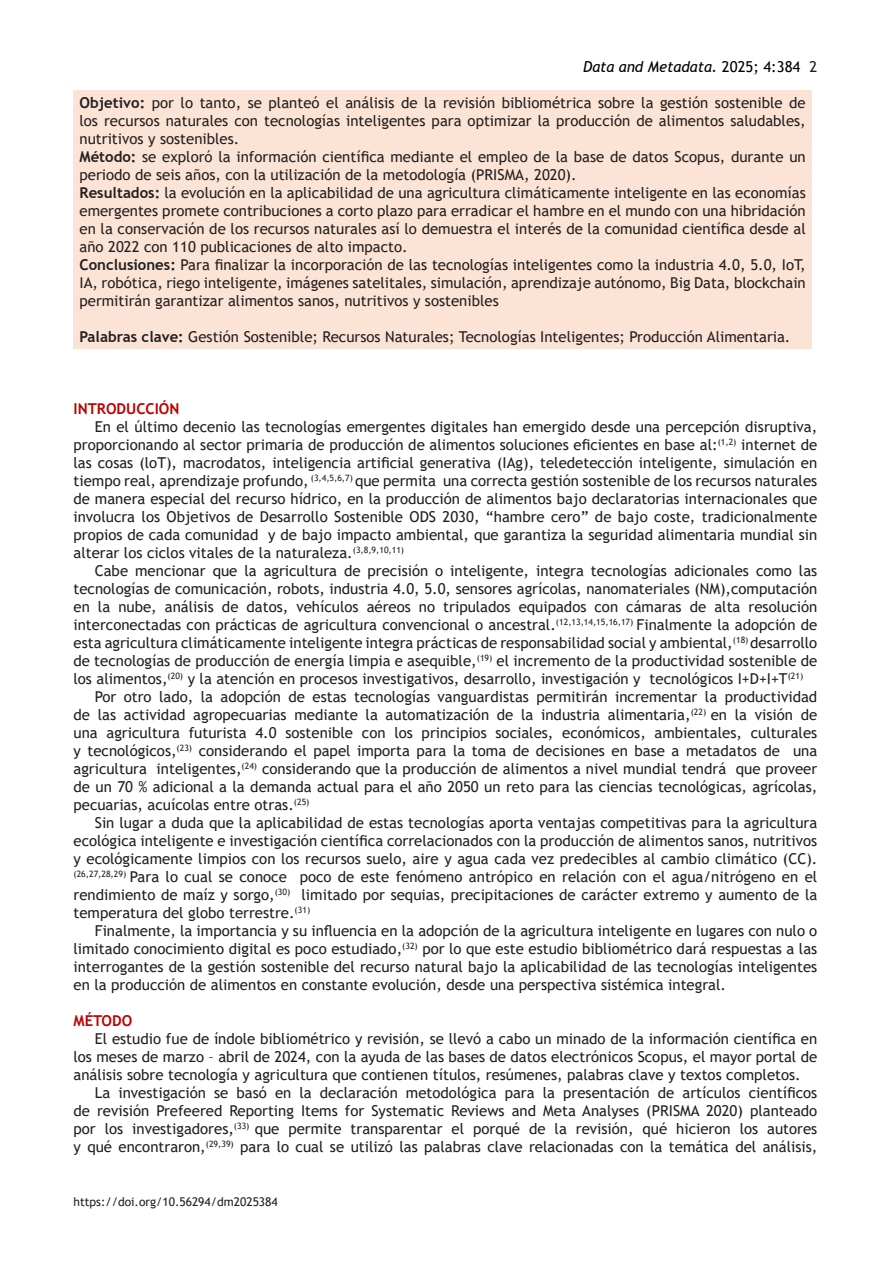
<style>
.page{position:relative;width:893px;height:1263px;background:#fff}
.page>*{position:absolute;margin:0;border:0;box-sizing:border-box;transform-origin:0 0}
.t1{font:15px/18px "Trebuchet MS";color:#231f20;text-align:justify}
.t2{font:italic 15px "Trebuchet MS";color:#000}
.t3{font:700 15px "Trebuchet MS";color:#be0000}
.t4{font:12px "Trebuchet MS";color:#231f20}
.s1{font-style:normal}
.s2{font-style:normal;color:#231f20}
.s3{font-weight:700}
</style>
<div class="page">
<div style="left:74px;top:90px;width:738px;height:258px;background:#fbe4d5"></div>
<p class="t2" style="left:583px;top:58px;width:236px">Data and Metadata. <span class="s1">2025; 4:384</span> <span class="s2">2</span></p>
<p class="t1" style="left:80px;top:94px;width:728px"><span class="s3">Objetivo:</span> por lo tanto, se planteó el análisis de la revisión bibliométrica sobre la gestión sostenible de los recursos naturales con tecnologías inteligentes para optimizar la producción de alimentos saludables, nutritivos y sostenibles.</p>
<p class="t1" style="left:80px;top:148px;width:728px"><span class="s3">Método:</span> se exploró la información científica mediante el empleo de la base de datos Scopus, durante un periodo de seis años, con la utilización de la metodología (PRISMA, 2020).</p>
<p class="t1" style="left:80px;top:184px;width:728px"><span class="s3">Resultados:</span> la evolución en la aplicabilidad de una agricultura climáticamente inteligente en las economías emergentes promete contribuciones a corto plazo para erradicar el hambre en el mundo con una hibridación en la conservación de los recursos naturales así lo demuestra el interés de la comunidad científica desde al año 2022 con 110 publicaciones de alto impacto.</p>
<p class="t1" style="left:80px;top:256px;width:728px"><span class="s3">Conclusiones:</span> Para finalizar la incorporación de las tecnologías inteligentes como la industria 4.0, 5.0, IoT, IA, robótica, riego inteligente, imágenes satelitales, simulación, aprendizaje autónomo, Big Data, blockchain permitirán garantizar alimentos sanos, nutritivos y sostenibles</p>
<p class="t1" style="left:80px;top:328px;width:712px"><span class="s3">Palabras clave:</span> Gestión Sostenible; Recursos Naturales; Tecnologías Inteligentes; Producción Alimentaria.</p>
<p class="t3" style="left:74px;top:399px;width:107px">INTRODUCCIÓN</p>
<p class="t1" style="left:74px;top:418px;width:745px;text-indent:21px">En el último decenio las tecnologías emergentes digitales han emergido desde una percepción disruptiva, proporcionando al sector primaria de producción de alimentos soluciones eficientes en base al:<sup>(1,2)</sup> internet de las cosas (loT), macrodatos, inteligencia artificial generativa (IAg), teledetección inteligente, simulación en tiempo real, aprendizaje profundo, <sup>(3,4,5,6,7)</sup> que permita una correcta gestión sostenible de los recursos naturales de manera especial del recurso hídrico, en la producción de alimentos bajo declaratorias internacionales que involucra los Objetivos de Desarrollo Sostenible ODS 2030, “hambre cero” de bajo coste, tradicionalmente propios de cada comunidad y de bajo impacto ambiental, que garantiza la seguridad alimentaria mundial sin alterar los ciclos vitales de la naturaleza.<sup>(3,8,9,10,11)</sup></p>
<p class="t1" style="left:74px;top:562px;width:745px;text-indent:21px">Cabe mencionar que la agricultura de precisión o inteligente, integra tecnologías adicionales como las tecnologías de comunicación, robots, industria 4.0, 5.0, sensores agrícolas, nanomateriales (NM),computación en la nube, análisis de datos, vehículos aéreos no tripulados equipados con cámaras de alta resolución interconectadas con prácticas de agricultura convencional o ancestral.<sup>(12,13,14,15,16,17)</sup> Finalmente la adopción de esta agricultura climáticamente inteligente integra prácticas de responsabilidad social y ambiental,<sup>(18)</sup> desarrollo de tecnologías de producción de energía limpia e asequible,<sup>(19)</sup> el incremento de la productividad sostenible de los alimentos,<sup>(20)</sup> y la atención en procesos investigativos, desarrollo, investigación y tecnológicos I+D+I+T<sup>(21)</sup></p>
<p class="t1" style="left:74px;top:688px;width:745px;text-indent:21px">Por otro lado, la adopción de estas tecnologías vanguardistas permitirán incrementar la productividad de las actividad agropecuarias mediante la automatización de la industria alimentaria,<sup>(22)</sup> en la visión de una agricultura futurista 4.0 sostenible con los principios sociales, económicos, ambientales, culturales y tecnológicos,<sup>(23)</sup> considerando el papel importa para la toma de decisiones en base a metadatos de una agricultura inteligentes,<sup>(24)</sup> considerando que la producción de alimentos a nivel mundial tendrá que proveer de un 70 % adicional a la demanda actual para el año 2050 un reto para las ciencias tecnológicas, agrícolas, pecuarias, acuícolas entre otras.<sup>(25)</sup></p>
<p class="t1" style="left:74px;top:814px;width:745px;text-indent:21px">Sin lugar a duda que la aplicabilidad de estas tecnologías aporta ventajas competitivas para la agricultura ecológica inteligente e investigación científica correlacionados con la producción de alimentos sanos, nutritivos y ecológicamente limpios con los recursos suelo, aire y agua cada vez predecibles al cambio climático (CC). <sup>(26,27,28,29)</sup> Para lo cual se conoce poco de este fenómeno antrópico en relación con el agua/nitrógeno en el rendimiento de maíz y sorgo,<sup>(30)</sup> limitado por sequias, precipitaciones de carácter extremo y aumento de la temperatura del globo terrestre.<sup>(31)</sup></p>
<p class="t1" style="left:74px;top:922px;width:745px;text-indent:21px">Finalmente, la importancia y su influencia en la adopción de la agricultura inteligente en lugares con nulo o limitado conocimiento digital es poco estudiado,<sup>(32)</sup> por lo que este estudio bibliométrico dará respuestas a las interrogantes de la gestión sostenible del recurso natural bajo la aplicabilidad de las tecnologías inteligentes en la producción de alimentos en constante evolución, desde una perspectiva sistémica integral.</p>
<p class="t3" style="left:74px;top:1011px;width:60px">MÉTODO</p>
<p class="t1" style="left:74px;top:1030px;width:745px;text-indent:21px">El estudio fue de índole bibliométrico y revisión, se llevó a cabo un minado de la información científica en los meses de marzo – abril de 2024, con la ayuda de las bases de datos electrónicos Scopus, el mayor portal de análisis sobre tecnología y agricultura que contienen títulos, resúmenes, palabras clave y textos completos.</p>
<p class="t1" style="left:74px;top:1084px;width:745px;text-indent:21px">La investigación se basó en la declaración metodológica para la presentación de artículos científicos de revisión Prefeered Reporting Items for Systematic Reviews and Meta Analyses (PRISMA 2020) planteado por los investigadores,<sup>(33)</sup> que permite transparentar el porqué de la revisión, qué hicieron los autores y qué encontraron,<sup>(29,39)</sup> para lo cual se utilizó las palabras clave relacionadas con la temática del análisis,</p>
<p class="t4" style="left:74px;top:1194px;width:206px">https://doi.org/10.56294/dm2025384</p>
</div>
